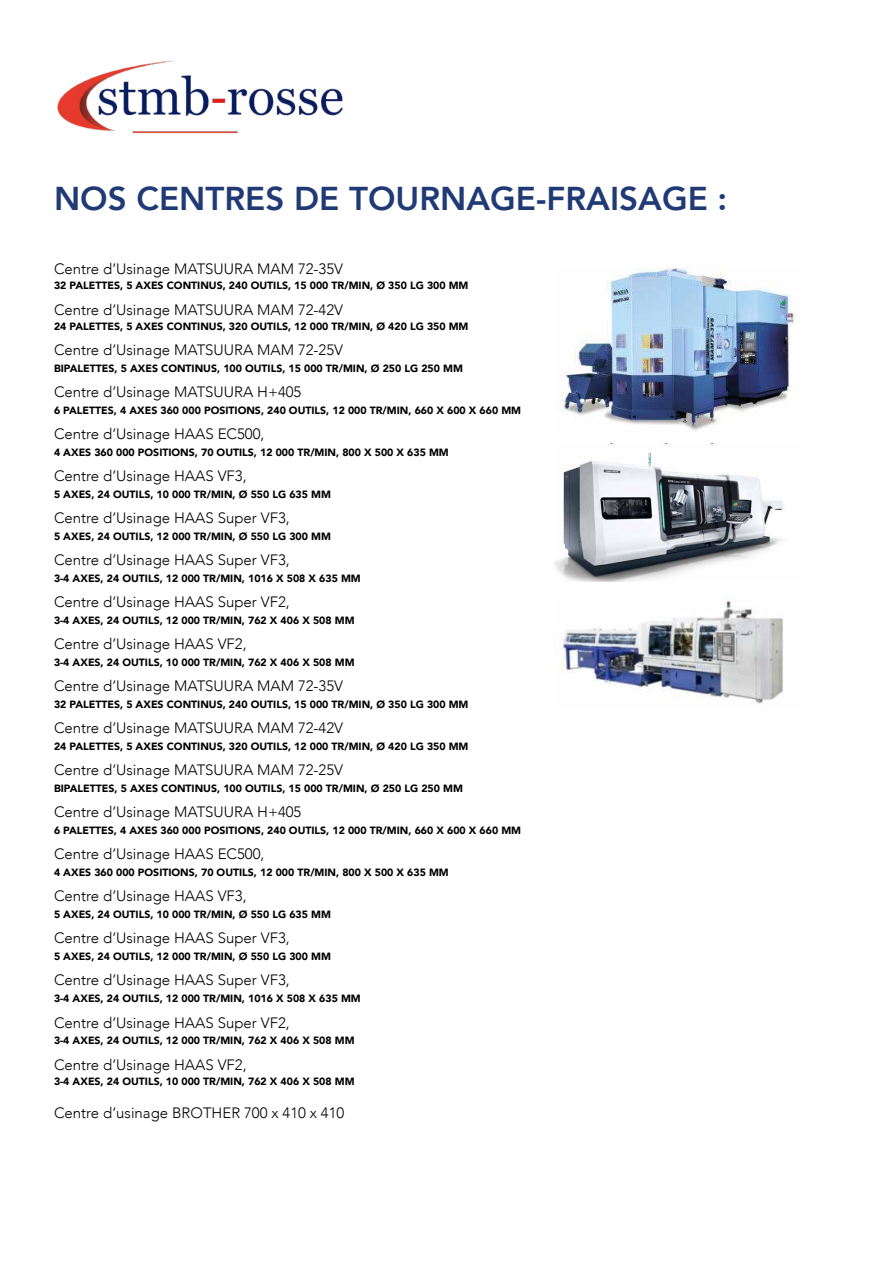
<style>
.page{position:relative;width:893px;height:1263px;background:#fff}
.page>*{position:absolute;margin:0;border:0;box-sizing:border-box;transform-origin:0 0}
.t1{font:800 33px "Avenir";color:#203a75}
.t2{font:300 15px "Avenir";color:#000}
.t3{font:900 10.5px "Avenir";color:#000}
</style>
<div class="page">
<img style="left:57px;top:60px;width:286px;height:74px">
<img style="left:560px;top:268px;width:237px;height:163px">
<img style="left:555px;top:444px;width:228px;height:138px">
<img style="left:561px;top:598px;width:223px;height:106px">
<h1 class="t1" style="left:54px;top:173px;width:675px">NOS CENTRES DE TOURNAGE-FRAISAGE :</h1>
<h2 class="t2" style="left:54px;top:260px;width:291px">Centre d’Usinage MATSUURA MAM 72-35V</h2>
<p class="t3" style="left:54px;top:277px;width:416px">32 PALETTES, 5 AXES CONTINUS, 240 OUTILS, 15 000 TR/MIN, Ø 350 LG 300 MM</p>
<h2 class="t2" style="left:54px;top:301px;width:291px">Centre d’Usinage MATSUURA MAM 72-42V</h2>
<p class="t3" style="left:54px;top:317px;width:416px">24 PALETTES, 5 AXES CONTINUS, 320 OUTILS, 12 000 TR/MIN, Ø 420 LG 350 MM</p>
<h2 class="t2" style="left:54px;top:341px;width:291px">Centre d’Usinage MATSUURA MAM 72-25V</h2>
<p class="t3" style="left:54px;top:359px;width:410px">BIPALETTES, 5 AXES CONTINUS, 100 OUTILS, 15 000 TR/MIN, Ø 250 LG 250 MM</p>
<h2 class="t2" style="left:54px;top:383px;width:249px">Centre d’Usinage MATSUURA H+405</h2>
<p class="t3" style="left:54px;top:401px;width:469px">6 PALETTES, 4 AXES 360 000 POSITIONS, 240 OUTILS, 12 000 TR/MIN, 660 X 600 X 660 MM</p>
<h2 class="t2" style="left:54px;top:425px;width:212px">Centre d’Usinage HAAS EC500,</h2>
<p class="t3" style="left:54px;top:443px;width:396px">4 AXES 360 000 POSITIONS, 70 OUTILS, 12 000 TR/MIN, 800 X 500 X 635 MM</p>
<h2 class="t2" style="left:54px;top:467px;width:194px">Centre d’Usinage HAAS VF3,</h2>
<p class="t3" style="left:54px;top:485px;width:278px">5 AXES, 24 OUTILS, 10 000 TR/MIN, Ø 550 LG 635 MM</p>
<h2 class="t2" style="left:54px;top:509px;width:237px">Centre d’Usinage HAAS Super VF3,</h2>
<p class="t3" style="left:54px;top:527px;width:278px">5 AXES, 24 OUTILS, 12 000 TR/MIN, Ø 550 LG 300 MM</p>
<h2 class="t2" style="left:54px;top:551px;width:237px">Centre d’Usinage HAAS Super VF3,</h2>
<p class="t3" style="left:54px;top:569px;width:308px">3-4 AXES, 24 OUTILS, 12 000 TR/MIN, 1016 X 508 X 635 MM</p>
<h2 class="t2" style="left:54px;top:593px;width:237px">Centre d’Usinage HAAS Super VF2,</h2>
<p class="t3" style="left:54px;top:611px;width:302px">3-4 AXES, 24 OUTILS, 12 000 TR/MIN, 762 X 406 X 508 MM</p>
<h2 class="t2" style="left:54px;top:635px;width:194px">Centre d’Usinage HAAS VF2,</h2>
<p class="t3" style="left:54px;top:653px;width:302px">3-4 AXES, 24 OUTILS, 10 000 TR/MIN, 762 X 406 X 508 MM</p>
<h2 class="t2" style="left:54px;top:677px;width:291px">Centre d’Usinage MATSUURA MAM 72-35V</h2>
<p class="t3" style="left:54px;top:695px;width:416px">32 PALETTES, 5 AXES CONTINUS, 240 OUTILS, 15 000 TR/MIN, Ø 350 LG 300 MM</p>
<h2 class="t2" style="left:54px;top:719px;width:291px">Centre d’Usinage MATSUURA MAM 72-42V</h2>
<p class="t3" style="left:54px;top:737px;width:416px">24 PALETTES, 5 AXES CONTINUS, 320 OUTILS, 12 000 TR/MIN, Ø 420 LG 350 MM</p>
<h2 class="t2" style="left:54px;top:761px;width:291px">Centre d’Usinage MATSUURA MAM 72-25V</h2>
<p class="t3" style="left:54px;top:779px;width:410px">BIPALETTES, 5 AXES CONTINUS, 100 OUTILS, 15 000 TR/MIN, Ø 250 LG 250 MM</p>
<h2 class="t2" style="left:54px;top:803px;width:249px">Centre d’Usinage MATSUURA H+405</h2>
<p class="t3" style="left:54px;top:821px;width:469px">6 PALETTES, 4 AXES 360 000 POSITIONS, 240 OUTILS, 12 000 TR/MIN, 660 X 600 X 660 MM</p>
<h2 class="t2" style="left:54px;top:845px;width:212px">Centre d’Usinage HAAS EC500,</h2>
<p class="t3" style="left:54px;top:863px;width:396px">4 AXES 360 000 POSITIONS, 70 OUTILS, 12 000 TR/MIN, 800 X 500 X 635 MM</p>
<h2 class="t2" style="left:54px;top:887px;width:194px">Centre d’Usinage HAAS VF3,</h2>
<p class="t3" style="left:54px;top:905px;width:278px">5 AXES, 24 OUTILS, 10 000 TR/MIN, Ø 550 LG 635 MM</p>
<h2 class="t2" style="left:54px;top:929px;width:237px">Centre d’Usinage HAAS Super VF3,</h2>
<p class="t3" style="left:54px;top:947px;width:278px">5 AXES, 24 OUTILS, 12 000 TR/MIN, Ø 550 LG 300 MM</p>
<h2 class="t2" style="left:54px;top:971px;width:237px">Centre d’Usinage HAAS Super VF3,</h2>
<p class="t3" style="left:54px;top:989px;width:308px">3-4 AXES, 24 OUTILS, 12 000 TR/MIN, 1016 X 508 X 635 MM</p>
<h2 class="t2" style="left:54px;top:1013px;width:237px">Centre d’Usinage HAAS Super VF2,</h2>
<p class="t3" style="left:54px;top:1031px;width:302px">3-4 AXES, 24 OUTILS, 12 000 TR/MIN, 762 X 406 X 508 MM</p>
<h2 class="t2" style="left:54px;top:1055px;width:194px">Centre d’Usinage HAAS VF2,</h2>
<p class="t3" style="left:54px;top:1072px;width:302px">3-4 AXES, 24 OUTILS, 10 000 TR/MIN, 762 X 406 X 508 MM</p>
<h2 class="t2" style="left:54px;top:1103px;width:292px">Centre d’usinage BROTHER 700 x 410 x 410</h2>
</div>
